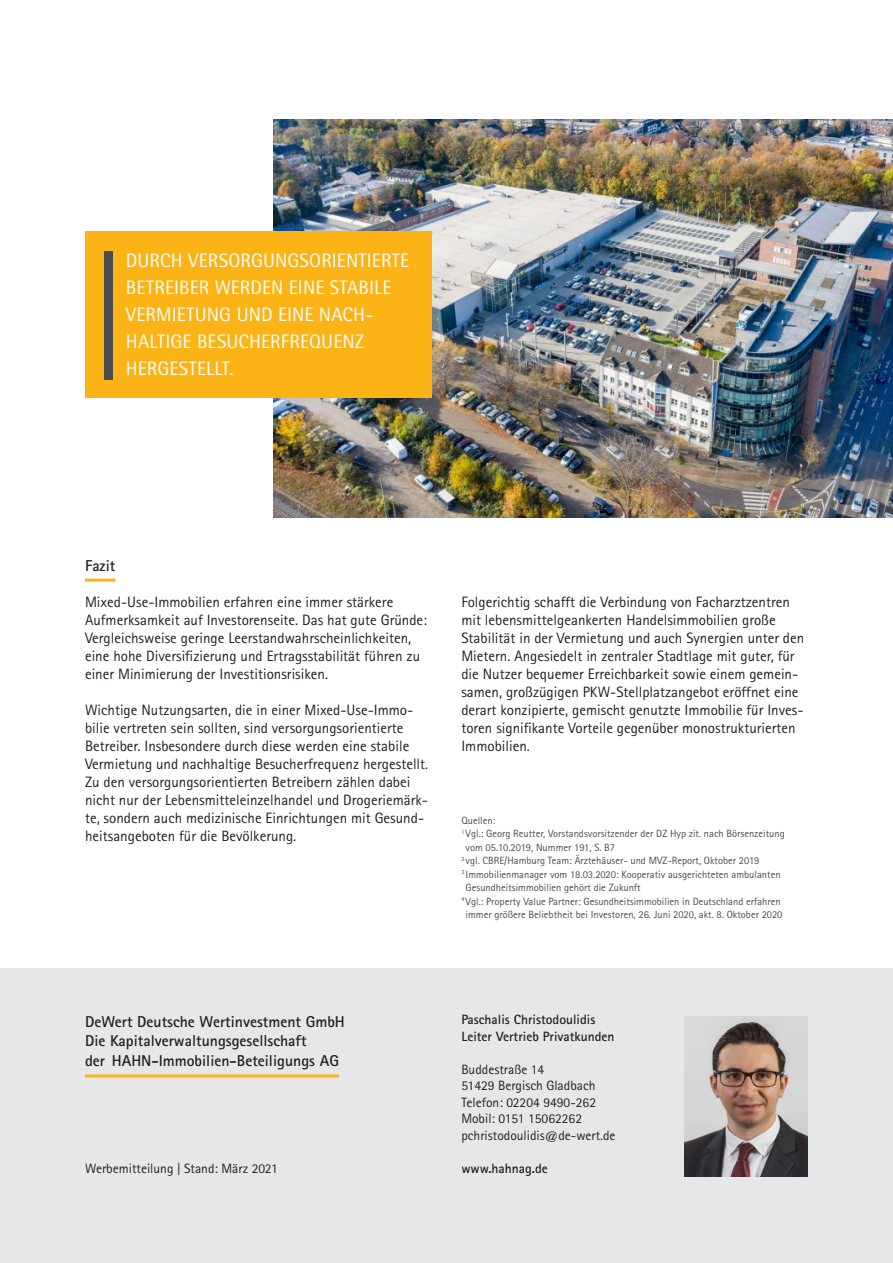
<style>
.page{position:relative;width:893px;height:1263px;background:#fff}
.page>*{position:absolute;margin:0;border:0;box-sizing:border-box;transform-origin:0 0}
.t1{font:19.5px/27px "Rotis Semi Sans Std";letter-spacing:.005em;color:#fff}
.t2{font:700 15.75px/19.5px "Rotis Sans Serif Std";color:#231f20}
.t3{font:15px/18px "Rotis Sans Serif Std";color:#231f20}
.t4{font:13.5px/16.5px "Rotis Sans Serif Std";color:#231f20}
.t5{font:700 13.5px/16.5px "Rotis Sans Serif Std";color:#231f20}
.t6{font:10.5px "Rotis Sans Serif Std";color:#4b4c4d}
</style>
<div class="page">
<div style="left:0;top:968px;width:893px;height:295px;background:#e6e7e9"></div>
<hr style="left:85px;top:579px;width:30px;height:3px;background:#fbb316">
<img style="left:685px;top:1017px;width:123px;height:159px">
<hr style="left:85px;top:1074px;width:254px;height:3px;background:#fbb316">
<img style="left:273px;top:119px;width:620px;height:398px">
<div style="left:85px;top:231px;width:347px;height:166px;background:#fbb316"></div>
<div style="left:104px;top:251px;width:9px;height:129px;background:#4b4c4d"></div>
<h1 class="t1" style="left:126px;top:246px;width:285px">DURCH VERSORGUNGSORIENTIERTE<br>BETREIBER WERDEN EINE STABILE<br>VERMIETUNG UND EINE NACH-<br>HALTIGE BESUCHERFREQUENZ<br>HERGESTELLT.</h1>
<p class="t2" style="left:85px;top:556px;width:32px">Fazit</p>
<p class="t3" style="left:85px;top:593px;width:344px">Mixed-Use-Immobilien erfahren eine immer stärkere Aufmerksamkeit auf Investorenseite. Das hat gute Gründe:<br>Vergleichsweise geringe Leerstandwahrscheinlichkeiten, eine hohe Diversifizierung und Ertragsstabilität führen zu einer Minimierung der Investitionsrisiken.</p>
<p class="t3" style="left:85px;top:701px;width:345px">Wichtige Nutzungsarten, die in einer Mixed-Use-Immo&shy;bilie vertreten sein sollten, sind versorgungsorientierte Betreiber. Insbesondere durch diese werden eine stabile Vermietung und nachhaltige Besucherfrequenz hergestellt.<br>Zu den versorgungsorientierten Betreibern zählen dabei nicht nur der Lebensmitteleinzelhandel und Drogeriemärk&shy;te, sondern auch medizinische Einrichtungen mit Gesund&shy;heitsangeboten für die Bevölkerung.</p>
<p class="t3" style="left:461px;top:593px;width:344px">Folgerichtig schafft die Verbindung von Facharztzentren mit lebensmittelgeankerten Handelsimmobilien große Stabilität in der Vermietung und auch Synergien unter den Mietern. Angesiedelt in zentraler Stadtlage mit guter, für die Nutzer bequemer Erreichbarkeit sowie einem gemein&shy;samen, großzügigen PKW-Stellplatzangebot eröffnet eine derart konzipierte, gemischt genutzte Immobilie für Inves&shy;toren signifikante Vorteile gegenüber monostrukturierten Immobilien.</p>
<p class="t6" style="left:461px;top:814px;width:36px">Quellen:</p>
<p class="t6" style="left:461px;top:827px;width:325px"><sup>1</sup> Vgl.: Georg Reutter, Vorstandsvorsitzender der DZ Hyp zit. nach Börsenzeitung</p>
<p class="t6" style="left:466px;top:841px;width:151px">vom 05.10.2019, Nummer 191, S. B7</p>
<p class="t6" style="left:461px;top:854px;width:300px"><sup>2</sup> vgl. CBRE/Hamburg Team: Ärztehäuser- und MVZ-Report, Oktober 2019</p>
<p class="t6" style="left:461px;top:868px;width:321px"><sup>3</sup> Immobilienmanager vom 18.03.2020: Kooperativ ausgerichteten ambulanten</p>
<p class="t6" style="left:466px;top:881px;width:177px">Gesundheitsimmobilien gehört die Zukunft</p>
<p class="t6" style="left:461px;top:895px;width:321px"><sup>4</sup> Vgl.: Property Value Partner: Gesundheitsimmobilien in Deutschland erfahren</p>
<p class="t6" style="left:466px;top:908px;width:318px">immer größere Beliebtheit bei Investoren, 26. Juni 2020, akt. 8. Oktober 2020</p>
<p class="t2" style="left:85px;top:1011px;width:261px">DeWert Deutsche Wertinvestment GmbH<br>Die Kapitalverwaltungsgesellschaft<br>der HAHN-Immobilien-Beteiligungs AG</p>
<p class="t4" style="left:85px;top:1160px;width:194px">Werbemitteilung | Stand: März 2021</p>
<p class="t5" style="left:461px;top:1011px;width:155px">Paschalis Christodoulidis<br>Leiter Vertrieb Privatkunden</p>
<p class="t4" style="left:461px;top:1061px;width:156px">Buddestraße 14<br>51429 Bergisch Gladbach<br>Telefon: 02204 9490-262<br>Mobil: 0151 15062262 pchristodoulidis@de-wert.de</p>
<p class="t5" style="left:461px;top:1160px;width:88px">www.hahnag.de</p>
</div>
